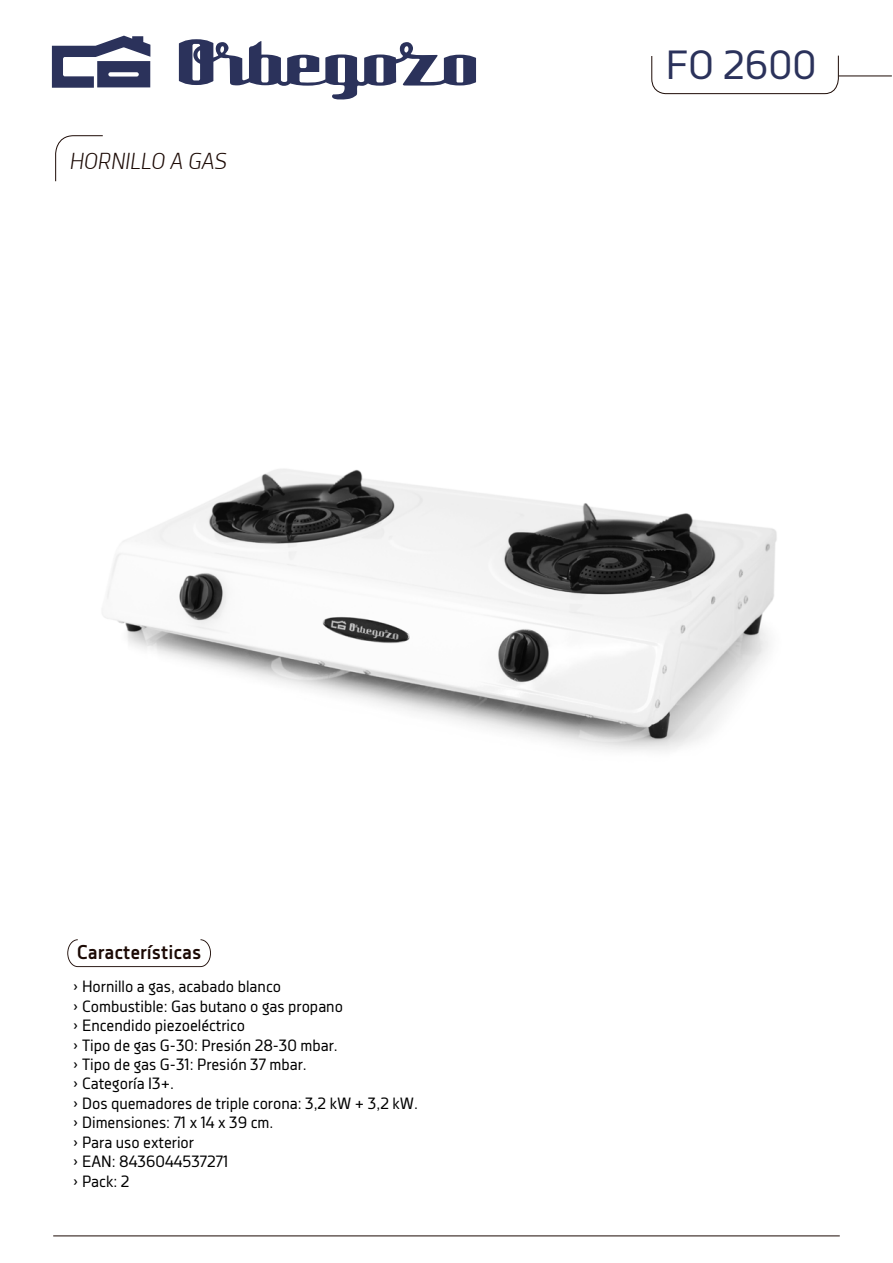
<style>
.page{position:relative;width:893px;height:1263px;background:#fff}
.page>*{position:absolute;margin:0;border:0;box-sizing:border-box;transform-origin:0 0}
.t1{font:40.5px "Decima Nova";color:#2b325b}
.t2{font:italic 300 22.5px "Decima Nova";color:#1c0a05}
.t3{font:700 19.95px "Decima Nova";color:#1c0a05}
.t4{font:16.2px/19.5px "Decima Nova";color:#000}
</style>
<div class="page">
<img style="left:102px;top:469px;width:675px;height:282px">
<hr style="left:53px;top:1235px;width:787px;height:1px;background:#1c0a05">
<hr style="left:839px;top:76px;width:53px;height:1px;background:#1c0a05">
<svg style="left:651px;top:55px;width:188px;height:39px"></svg>
<svg style="left:55px;top:135px;width:48px;height:47px"></svg>
<svg style="left:52px;top:36px;width:98px;height:52px"></svg>
<svg style="left:179px;top:39px;width:297px;height:61px"></svg>
<svg style="left:67px;top:939px;width:144px;height:28px"></svg>
<h2 class="t2" style="left:70px;top:148px;width:159px">HORNILLO A GAS</h2>
<h1 class="t1" style="left:666px;top:41px;width:152px">FO 2600</h1>
<p class="t3" style="left:77px;top:941px;width:126px">Características</p>
<p class="t4" style="left:73px;top:976px;width:347px">› Hornillo a gas, acabado blanco<br>› Combustible: Gas butano o gas propano<br>› Encendido piezoeléctrico<br>› Tipo de gas G-30: Presión 28-30 mbar.<br>› Tipo de gas G-31: Presión 37 mbar.<br>› Categoría I3+.<br>› Dos quemadores de triple corona: 3,2 kW + 3,2 kW. › Dimensiones: 71 x 14 x 39 cm.<br>› Para uso exterior<br>› EAN: 8436044537271<br>› Pack: 2</p>
</div>
